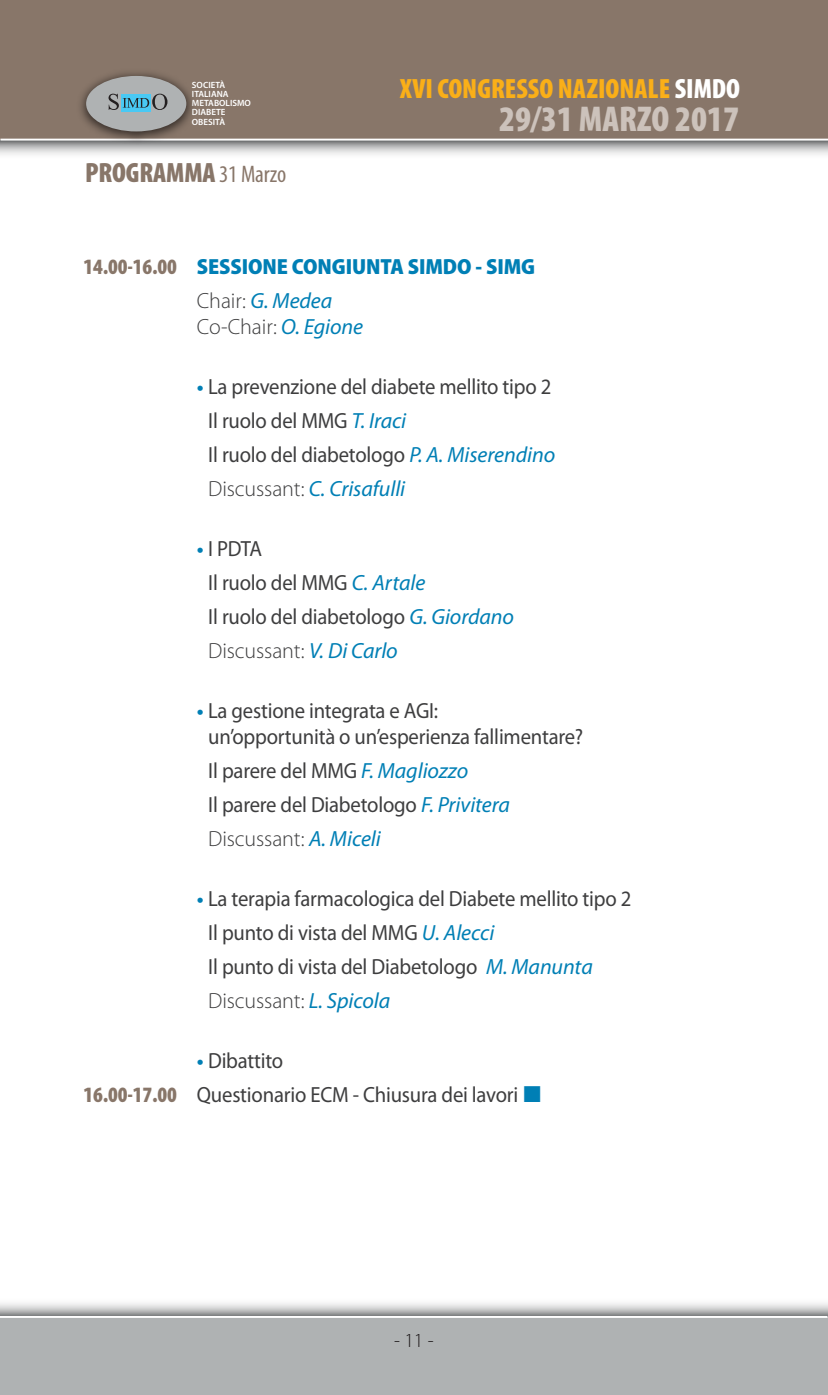
<style>
.page{position:relative;width:828px;height:1395px;background:#fff}
.page>*{position:absolute;margin:0;border:0;box-sizing:border-box;transform-origin:0 0}
.t1{font:900 condensed 36px "Myriad Pro";color:#ccc2bb}
.t2{font:900 condensed 28px "Myriad Pro";color:#faaf18}
.t3{font:900 condensed 28px "Myriad Pro";letter-spacing:-.005em;color:#887669}
.t4{font:22px/34px "Myriad Pro";letter-spacing:-.01em;color:#3e3e3f;scale:.94 1}
.t5{font:900 semi-condensed 22px/34px "Myriad Pro";letter-spacing:-.005em;color:#007fb5}
.t6{font:300 22px "Myriad Pro";letter-spacing:-.005em;color:#3e3e3f}
.t7{font:300 20px "Myriad Pro";color:#231f20}
.t8{font:600 9px/9px "Myriad Pro";color:#fff}
.s1{font-weight:400;font-size:24px}
.s2{color:#fff}
.s3{font-stretch:condensed;color:#887669}
.s4{font-weight:300;font-stretch:normal;color:#3e3e3f}
.s5{font-weight:400;font-style:italic;font-stretch:normal}
.s6{font-weight:400;font-style:italic;color:#007fb5}
.s7{font-weight:600;color:#007fb5}
.s8{font-style:italic;color:#007fb5}
.s9{font-weight:300}
.s10{font-weight:900;font-stretch:condensed;color:#887669}
</style>
<div class="page">
<div style="left:0;top:0;width:828px;height:139px;background:#887669"></div>
<svg style="left:0;top:141px;width:828px;height:14px"></svg>
<div style="left:0;top:1317px;width:828px;height:77px;background:#afb2b3"></div>
<svg style="left:0;top:1303px;width:828px;height:13px;background:#c2c3c3"></svg>
<hr style="left:0;top:1316px;width:827px;height:2px;background:#fff">
<img style="left:71px;top:72px;width:130px;height:78px">
<div style="left:86px;top:76px;width:100px;height:55px;background:#afb2b3;border-radius:50%"></div>
<div style="left:121px;top:94px;width:30px;height:18px;background:#49c9f4"></div>
<svg style="left:109px;top:94px;width:58px;height:16px"></svg>
<p class="t8" style="left:192px;top:80px;width:60px">SOCIETÀ<br>ITALIANA<br>METABOLISMO<br>DIABETE<br>OBESITÀ</p>
<p class="t3" style="left:85px;top:155px;width:203px">PROGRAMMA <span class="s1">31 Marzo</span></p>
<p class="t2" style="left:400px;top:71px;width:342px">XVI CONGRESSO NAZIONALE <span class="s2">SIMDO</span></p>
<h1 class="t1" style="left:499px;top:96px;width:241px">29/31 MARZO 2017</h1>
<p class="t5" style="left:197px;top:249px;width:340px;text-indent:-113px"><span class="s3">14.00-16.00</span> SESSIONE CONGIUNTA SIMDO - SIMG<br><span class="s4">Chair:</span> <span class="s5">G. Medea</span></p>
<p class="t6" style="left:197px;top:313px;width:168px">Co-Chair: <span class="s6">O. Egione</span></p>
<p class="t4" style="left:208px;top:369px;width:371px;text-indent:-11px"><span class="s7">•</span> La prevenzione del diabete mellito tipo 2<br>Il ruolo del MMG <span class="s8">T. Iraci<br></span>Il ruolo del diabetologo <span class="s8">P. A. Miserendino </span><span class="s9">Discussant:</span> <span class="s8">C. Crisafulli</span></p>
<p class="t4" style="left:208px;top:531px;width:327px;text-indent:-11px"><span class="s7">•</span> I PDTA<br>Il ruolo del MMG <span class="s8">C. Artale<br></span>Il ruolo del diabetologo <span class="s8">G. Giordano<br></span><span class="s9">Discussant:</span> <span class="s8">V. Di Carlo</span></p>
<p class="t4" style="left:208px;top:697px;width:400px;line-height:26px;text-indent:-11px"><span class="s7">•</span> La gestione integrata e AGI:<br>un’opportunità o un’esperienza fallimentare?</p>
<p class="t4" style="left:208px;top:753px;width:322px">Il parere del MMG <span class="s8">F. Magliozzo<br></span>Il parere del Diabetologo <span class="s8">F. Privitera<br></span><span class="s9">Discussant:</span> <span class="s8">A. Miceli</span></p>
<p class="t4" style="left:208px;top:881px;width:451px;text-indent:-11px"><span class="s7">•</span> La terapia farmacologica del Diabete mellito tipo 2<br>Il punto di vista del MMG <span class="s8">U. Alecci<br></span>Il punto di vista del Diabetologo <span class="s8">M. Manunta </span><span class="s9">Discussant:</span> <span class="s8">L. Spicola</span></p>
<p class="t4" style="left:83px;top:1043px;width:464px;text-indent:113px"><span class="s7">•</span> Dibattito<br><span class="s10">16.00-17.00</span> Questionario ECM - Chiusura dei lavori</p>
<p class="t7" style="left:394px;top:1328px;width:41px">- 11 -</p>
</div>
